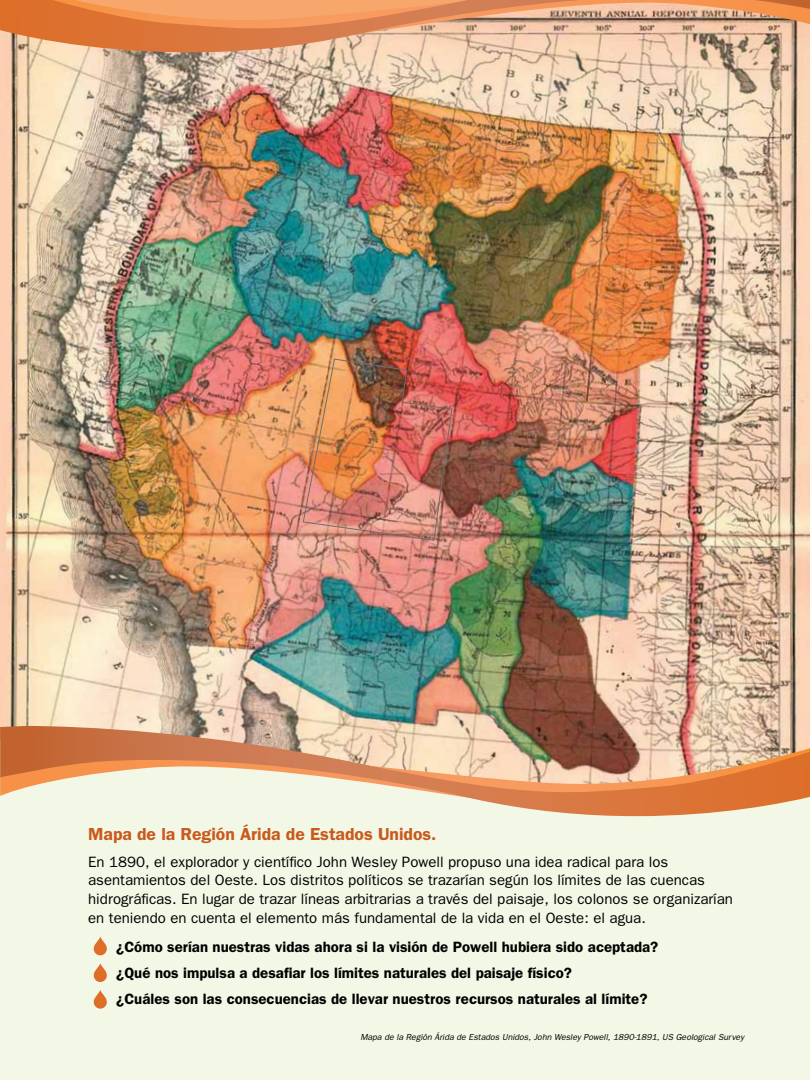
<style>
.page{position:relative;width:810px;height:1080px;background:#fff}
.page>*{position:absolute;margin:0;border:0;box-sizing:border-box;transform-origin:0 0}
.t1{font:600 17.5px "Franklin Gothic";color:#c9591c}
.t2{font:15px/18.8px "Franklin Gothic";color:#000}
.t3{font:600 15px/26.1px "Franklin Gothic";color:#000}
.t4{font:italic 8.75px "Franklin Gothic";color:#000}
</style>
<div class="page">
<img style="left:0;top:52px;width:810px;height:674px">
<div style="left:0;top:816px;width:810px;height:264px;background:#f3f8e6"></div>
<img style="left:303px;top:359px;width:149px;height:182px">
<svg style="left:0;top:726px;width:810px;height:90px;background:#deb08e"></svg>
<svg style="left:0;top:740px;width:1px;height:56px"></svg>
<svg style="left:0;top:0;width:810px;height:52px;background:#e29f73"></svg>
<svg style="left:94px;top:990px;width:13px;height:19px"></svg>
<svg style="left:94px;top:963px;width:13px;height:19px"></svg>
<svg style="left:94px;top:937px;width:13px;height:18px"></svg>
<p class="t1" style="left:88px;top:824px;width:350px">Mapa de la Región Árida de Estados Unidos.</p>
<p class="t2" style="left:88px;top:852px;width:646px">En 1890, el explorador y científico John Wesley Powell propuso una idea radical para los asentamientos del Oeste. Los distritos políticos se trazarían según los límites de las cuencas hidrográficas. En lugar de trazar líneas arbitrarias a través del paisaje, los colonos se organizarían en teniendo en cuenta el elemento más fundamental de la vida en el Oeste: el agua.</p>
<p class="t3" style="left:116px;top:933px;width:544px">¿Cómo serían nuestras vidas ahora si la visión de Powell hubiera sido aceptada? ¿Qué nos impulsa a desafiar los límites naturales del paisaje físico?<br>¿Cuáles son las consecuencias de llevar nuestros recursos naturales al límite?</p>
<p class="t4" style="left:360px;top:1032px;width:385px">Mapa de la Región Árida de Estados Unidos, John Wesley Powell, 1890-1891, US Geological Survey</p>
</div>
